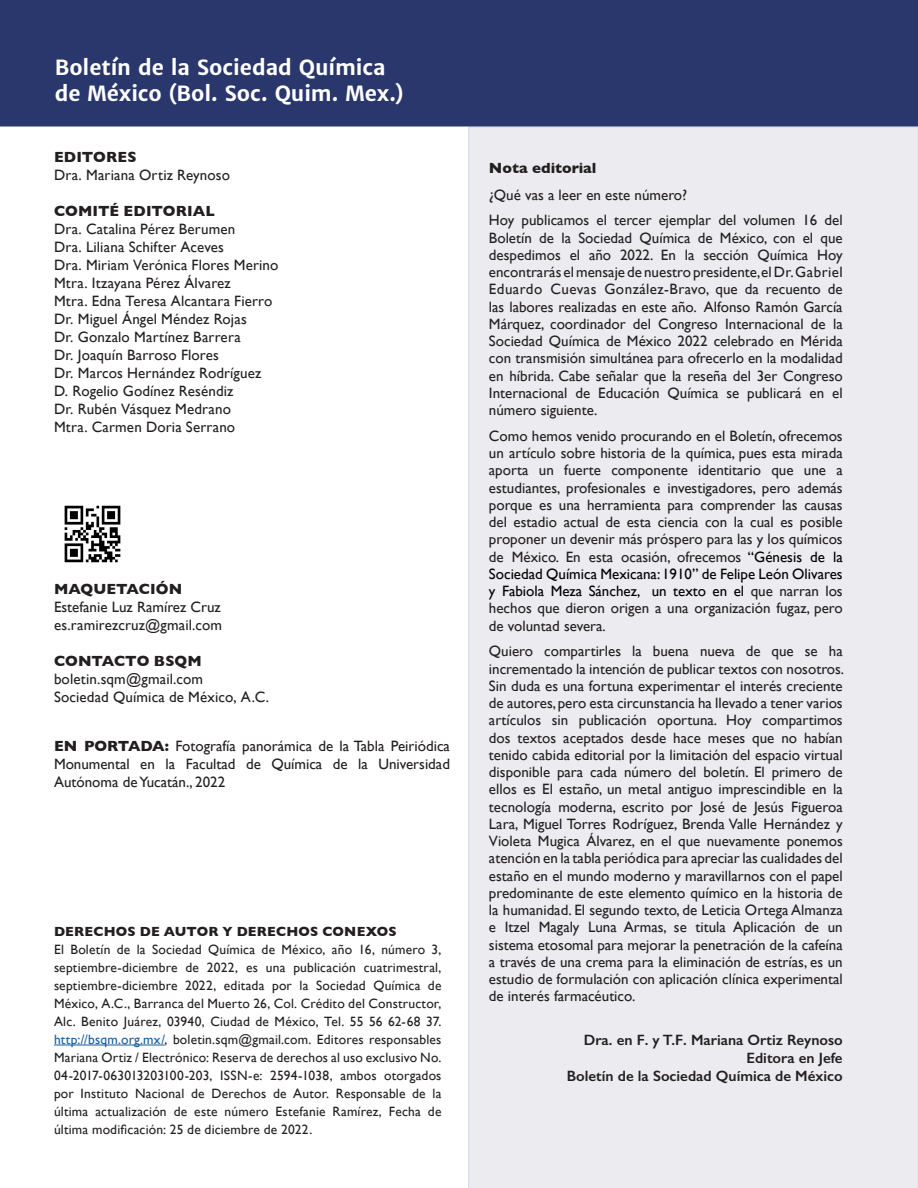
<style>
.page{position:relative;width:918px;height:1188px;background:#fff}
.page>*{position:absolute;margin:0;border:0;box-sizing:border-box;transform-origin:0 0}
.t1{font:700 21px/25.2px "Merriweather Sans";letter-spacing:-.005em;color:#fff}
.t2{font:15px/17.2px "Gill Sans";letter-spacing:.005em;color:#231f20;text-align:justify}
.t3{font:600 15px "Gill Sans";color:#231f20}
.t4{font:700 15px "Gill Sans";color:#231f20}
.t5{font:13.5px/18px "Gill Sans";letter-spacing:.015em;color:#231f20;text-align:justify}
.t6{font:700 13.5px "Gill Sans";letter-spacing:.015em;color:#231f20}
.s1{font-weight:700}
.s2{color:#175d9e}
.s3{color:#000001}
</style>
<div class="page">
<div style="left:0;top:0;width:918px;height:127px;background:#2a376c"></div>
<hr style="left:54px;top:1045px;width:111px;height:1px;background:#175d9e">
<img style="left:64px;top:505px;width:57px;height:58px">
<div style="left:468px;top:127px;width:450px;height:1061px;background:#ececf0"></div>
<h1 class="t1" style="left:55px;top:55px;width:350px">Boletín de la Sociedad Química de México (Bol. Soc. Quim. Mex.)</h1>
<p class="t4" style="left:54px;top:145px;width:84px">EDITORES</p>
<p class="t2" style="left:54px;top:166px;width:178px">Dra. Mariana Ortiz Reynoso</p>
<p class="t4" style="left:54px;top:199px;width:162px">COMITÉ EDITORIAL</p>
<p class="t2" style="left:54px;top:220px;width:226px;line-height:18px;text-align:left">Dra. Catalina Pérez Berumen<br>Dra. Liliana Schifter Aceves<br>Dra. Miriam Verónica Flores Merino<br>Mtra. Itzayana Pérez Álvarez<br>Mtra. Edna Teresa Alcantara Fierro<br>Dr. Miguel Ángel Méndez Rojas<br>Dr. Gonzalo Martínez Barrera<br>Dr. Joaquín Barroso Flores<br>Dr. Marcos Hernández Rodríguez<br>D. Rogelio Godínez Reséndiz<br>Dr. Rubén Vásquez Medrano<br>Mtra. Carmen Doria Serrano</p>
<p class="t4" style="left:54px;top:577px;width:130px">MAQUETACIÓN</p>
<p class="t2" style="left:54px;top:598px;width:170px;line-height:18px">Estefanie Luz Ramírez Cruz es.ramirezcruz@gmail.com</p>
<p class="t4" style="left:54px;top:649px;width:149px">CONTACTO BSQM</p>
<p class="t2" style="left:54px;top:670px;width:217px;line-height:18px">boletin.sqm@gmail.com<br>Sociedad Química de México, A.C.</p>
<p class="t2" style="left:54px;top:737px;width:398px;line-height:18px"><span class="s1">EN PORTADA:</span> Fotografía panorámica de la Tabla Peiriódica Monumental en la Facultad de Química de la Universidad Autónoma de Yucatán., 2022</p>
<p class="t6" style="left:54px;top:921px;width:344px">DERECHOS DE AUTOR Y DERECHOS CONEXOS</p>
<p class="t5" style="left:54px;top:940px;width:389px">El Boletín de la Sociedad Química de México, año 16, número 3, septiembre-diciembre de 2022, es una publicación cuatrimestral, septiembre-diciembre 2022, editada por la Sociedad Química de México, A.C., Barranca del Muerto 26, Col. Crédito del Constructor, Alc. Benito Juárez, 03940, Ciudad de México, Tel. 55 56 62-68 37. <span class="s2">http://bsqm.org.mx/</span>, boletin.sqm@gmail.com. Editores responsables Mariana Ortiz / Electrónico: Reserva de derechos al uso exclusivo No.<br>04-2017-063013203100-203, ISSN-e: 2594-1038, ambos otorgados por Instituto Nacional de Derechos de Autor. Responsable de la última actualización de este número Estefanie Ramírez, Fecha de última modificación: 25 de diciembre de 2022.</p>
<p class="t4" style="left:489px;top:156px;width:109px">Nota editorial</p>
<p class="t2" style="left:489px;top:186px;width:200px">¿Qué vas a leer en este número?</p>
<p class="t2" style="left:489px;top:212px;width:355px">Hoy publicamos el tercer ejemplar del volumen 16 del Boletín de la Sociedad Química de México, con el que despedimos el año 2022. En la sección Química Hoy encontrarás el mensaje de nuestro presidente,el Dr. Gabriel Eduardo Cuevas González-Bravo, que da recuento de las labores realizadas en este año. Alfonso Ramón García Márquez, coordinador del Congreso Internacional de la Sociedad Química de México 2022 celebrado en Mérida con transmisión simultánea para ofrecerlo en la modalidad en híbrida. Cabe señalar que la reseña del 3er Congreso Internacional de Educación Química se publicará en el número siguiente.</p>
<p class="t2" style="left:489px;top:427px;width:355px">Como hemos venido procurando en el Boletín, ofrecemos un artículo sobre historia de la química, pues esta mirada aporta un fuerte componente identitario que une a estudiantes, profesionales e investigadores, pero además porque es una herramienta para comprender las causas del estadio actual de esta ciencia con la cual es posible proponer un devenir más próspero para las y los químicos de México. En esta ocasión, ofrecemos <span class="s3">“Génesis de la Sociedad Química Mexicana: 1910” de Felipe León Olivares y Fabiola Meza Sánchez, un texto en el</span> que narran los hechos que dieron origen a una organización fugaz, pero de voluntad severa.</p>
<p class="t2" style="left:489px;top:643px;width:357px">Quiero compartirles la buena nueva de que se ha incrementado la intención de publicar textos con nosotros.<br>Sin duda es una fortuna experimentar el interés creciente de autores, pero esta circunstancia ha llevado a tener varios artículos sin publicación oportuna. Hoy compartimos dos textos aceptados desde hace meses que no habían tenido cabida editorial por la limitación del espacio virtual disponible para cada número del boletín. El primero de ellos es El estaño, un metal antiguo imprescindible en la tecnología moderna, escrito por José de Jesús Figueroa Lara, Miguel Torres Rodríguez, Brenda Valle Hernández y Violeta Mugica Álvarez, en el que nuevamente ponemos atención en la tabla periódica para apreciar las cualidades del estaño en el mundo moderno y maravillarnos con el papel predominante de este elemento químico en la historia de la humanidad. El segundo texto, de Leticia Ortega Almanza e Itzel Magaly Luna Armas, se titula Aplicación de un sistema etosomal para mejorar la penetración de la cafeína a través de una crema para la eliminación de estrías, es un estudio de formulación con aplicación clínica experimental de interés farmacéutico.</p>
<p class="t3" style="left:584px;top:1031px;width:260px">Dra. en F. y T.F. Mariana Ortiz Reynoso</p>
<p class="t3" style="left:746px;top:1049px;width:98px">Editora en Jefe</p>
<p class="t3" style="left:567px;top:1067px;width:277px">Boletín de la Sociedad Química de México</p>
</div>
